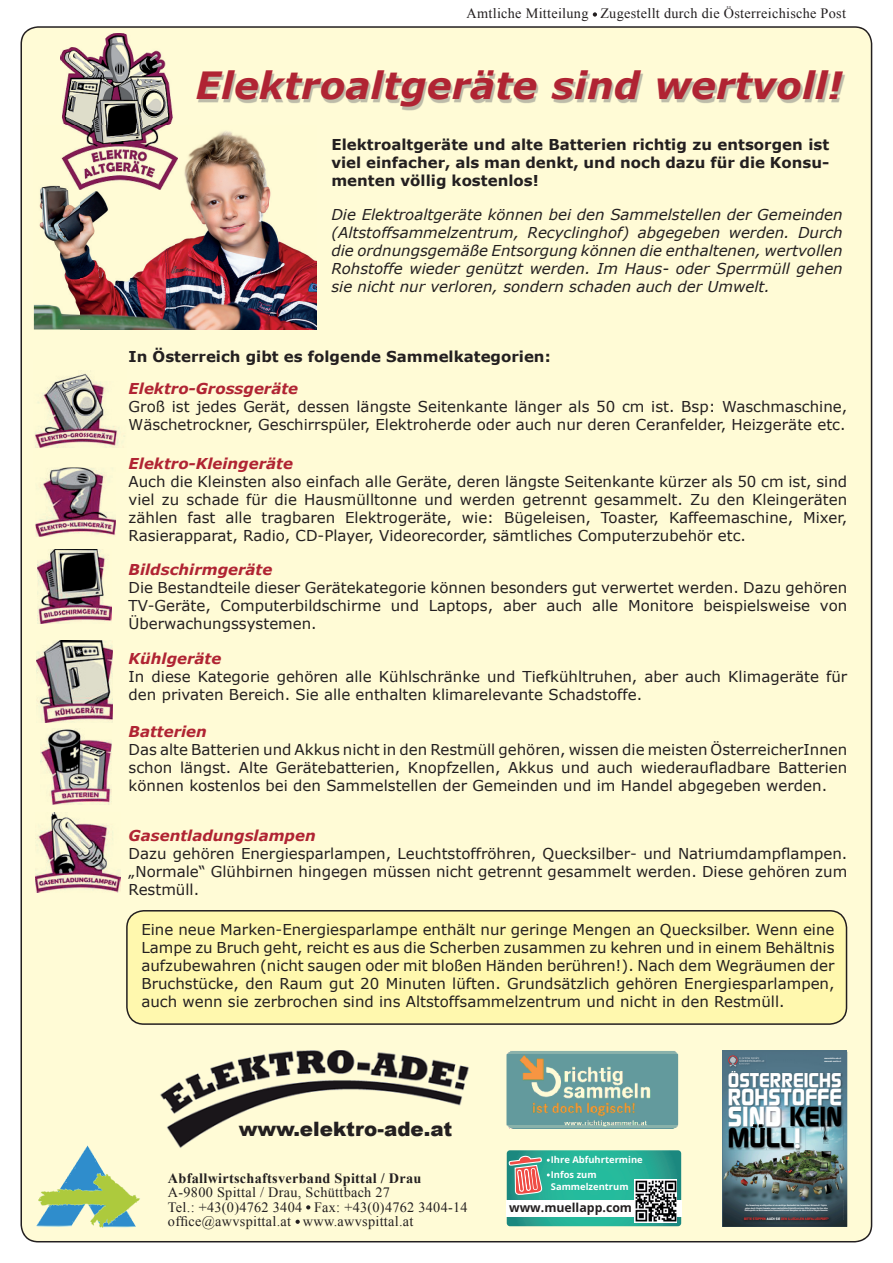
<style>
.page{position:relative;width:893px;height:1263px;background:#fff}
.page>*{position:absolute;margin:0;border:0;box-sizing:border-box;transform-origin:0 0}
.t1{font:italic 700 37.5px "Verdana";color:#b02433}
.t2{font:700 27.45px/21.1px "Continuum";color:#000}
.t3{font:700 23.1px "Continuum";color:#fff}
.t4{font:900 19.8px "Arial";color:#231f20}
.t5{font:700 19.8px "Continuum";color:#fff}
.t6{font:15px/18px "Verdana";color:#231f20;text-align:justify}
.t7{font:italic 15px/18px "Verdana";color:#231f20;text-align:justify}
.t8{font:700 15px/18px "Verdana";color:#231f20;text-align:justify}
.t9{font:italic 700 15px "Verdana";color:#b02433}
.t10{font:14.25px/14.2px "Times New Roman";letter-spacing:.02em;color:#231f20}
.t11{font:700 14.25px "Times New Roman";letter-spacing:.02em;color:#231f20}
.t12{font:700 12.3px "Open Sans";color:#231f20}
.t13{font:700 9.45px/15px "Open Sans";color:#fff}
.t14{font:700 3.45px "Continuum";color:#e6312e}
.t15{font:700 condensed 2.1px/2.5px "Helvetica Neue";letter-spacing:.015em;color:#fff;text-align:center}
.s1{color:#fff}
.s2{font-size:28.05px;color:#fff}
</style>
<div class="page">
<div style="left:21px;top:26px;width:851px;height:1216px;background:#fffbd6"></div>
<div style="left:127px;top:911px;width:719px;height:113px;background:#fff8ae;border-radius:17px"></div>
<div style="left:126px;top:910px;width:721px;height:115px;border:2px solid #231f20;border-radius:17px"></div>
<img style="left:41px;top:729px;width:71px;height:75px">
<img style="left:38px;top:549px;width:73px;height:74px">
<img style="left:34px;top:360px;width:92px;height:112px">
<img style="left:36px;top:467px;width:80px;height:70px">
<img style="left:37px;top:640px;width:76px;height:83px">
<img style="left:36px;top:813px;width:84px;height:79px">
<img style="left:506px;top:1051px;width:172px;height:75px">
<img style="left:508px;top:1126px;width:170px;height:2px">
<img style="left:510px;top:1128px;width:165px;height:1px">
<div style="left:477px;top:1050px;width:18px;height:58px;background:#fffbd6"></div>
<img style="left:34px;top:125px;width:47px;height:204px">
<img style="left:175px;top:125px;width:142px;height:204px">
<img style="left:81px;top:189px;width:94px;height:140px">
<img style="left:198px;top:73px;width:647px;height:38px">
<img style="left:61px;top:33px;width:117px;height:156px">
<svg style="left:36px;top:1145px;width:104px;height:83px"></svg>
<svg style="left:507px;top:1150px;width:174px;height:76px"></svg>
<img style="left:722px;top:1052px;width:125px;height:175px">
<img style="left:742px;top:1215px;width:90px;height:8px">
<svg style="left:843px;top:1200px;width:1px;height:20px"></svg>
<img style="left:728px;top:1072px;width:116px;height:78px">
<img style="left:823px;top:1139px;width:5px;height:3px">
<img style="left:729px;top:1073px;width:112px;height:14px">
<img style="left:729px;top:1106px;width:53px;height:20px">
<img style="left:791px;top:1106px;width:50px;height:20px">
<svg style="left:821px;top:1123px;width:8px;height:16px"></svg>
<img style="left:729px;top:1128px;width:65px;height:20px">
<img style="left:795px;top:1127px;width:7px;height:23px">
<svg style="left:752px;top:1124px;width:13px;height:6px"></svg>
<img style="left:727px;top:1054px;width:39px;height:14px">
<svg style="left:728px;top:1055px;width:36px;height:20px"></svg>
<img style="left:159px;top:1050px;width:310px;height:107px">
<svg style="left:306px;top:1205px;width:4px;height:4px"></svg>
<svg style="left:296px;top:1219px;width:4px;height:5px"></svg>
<svg style="left:593px;top:12px;width:4px;height:5px"></svg>
<p class="t10" style="left:467px;top:6px;width:381px">Amtliche Mitteilung Zugestellt durch die Österreichische Post</p>
<h1 class="t1" style="left:196px;top:59px;width:649px">Elektroaltgeräte sind wertvoll!</h1>
<p class="t8" style="left:331px;top:135px;width:499px">Elektroaltgeräte und alte Batterien richtig zu entsorgen ist viel einfacher, als man denkt, und noch dazu für die Konsu&shy;menten völlig kostenlos!</p>
<p class="t7" style="left:331px;top:206px;width:513px">Die Elektroaltgeräte können bei den Sammelstellen der Gemeinden (Altstoffsammelzentrum, Recyclinghof) abgegeben werden. Durch die ordnungsgemäße Entsorgung können die enthaltenen, wertvollen Rohstoffe wieder genützt werden. Im Haus- oder Sperrmüll gehen sie nicht nur verloren, sondern schaden auch der Umwelt.</p>
<p class="t8" style="left:129px;top:347px;width:424px">In Österreich gibt es folgende Sammelkategorien:</p>
<p class="t9" style="left:129px;top:378px;width:171px">Elektro-Grossgeräte</p>
<p class="t6" style="left:129px;top:398px;width:720px">Groß ist jedes Gerät, dessen längste Seitenkante länger als 50 cm ist. Bsp: Waschmaschine,<br>Wäschetrockner, Geschirrspüler, Elektroherde oder auch nur deren Ceranfelder, Heizgeräte etc.</p>
<p class="t9" style="left:129px;top:452px;width:166px">Elektro-Kleingeräte</p>
<p class="t6" style="left:129px;top:472px;width:720px">Auch die Kleinsten also einfach alle Geräte, deren längste Seitenkante kürzer als 50 cm ist, sind viel zu schade für die Hausmülltonne und werden getrennt gesammelt. Zu den Kleingeräten zählen fast alle tragbaren Elektrogeräte, wie: Bügeleisen, Toaster, Kaffeemaschine, Mixer, Rasierapparat, Radio, CD-Player, Videorecorder, sämtliches Computerzubehör etc.</p>
<p class="t9" style="left:129px;top:559px;width:145px">Bildschirmgeräte</p>
<p class="t6" style="left:129px;top:578px;width:720px">Die Bestandteile dieser Gerätekategorie können besonders gut verwertet werden. Dazu gehören TV-Geräte, Computerbildschirme und Laptops, aber auch alle Monitore beispielsweise von Überwachungssystemen.</p>
<p class="t9" style="left:129px;top:648px;width:94px">Kühlgeräte</p>
<p class="t6" style="left:129px;top:668px;width:720px">In diese Kategorie gehören alle Kühlschränke und Tiefkühltruhen, aber auch Klimageräte für den privaten Bereich. Sie alle enthalten klimarelevante Schadstoffe.</p>
<p class="t9" style="left:129px;top:720px;width:80px">Batterien</p>
<p class="t6" style="left:129px;top:740px;width:720px">Das alte Batterien und Akkus nicht in den Restmüll gehören, wissen die meisten ÖsterreicherInnen schon längst. Alte Gerätebatterien, Knopfzellen, Akkus und auch wiederaufladbare Batterien können kostenlos bei den Sammelstellen der Gemeinden und im Handel abgegeben werden.</p>
<p class="t9" style="left:129px;top:825px;width:189px">Gasentladungslampen</p>
<p class="t6" style="left:129px;top:844px;width:720px">Dazu gehören Energiesparlampen, Leuchtstoffröhren, Quecksilber- und Natriumdampflampen. „Normale“ Glühbirnen hingegen müssen nicht getrennt gesammelt werden. Diese gehören zum Restmüll.</p>
<p class="t6" style="left:141px;top:921px;width:695px">Eine neue Marken-Energiesparlampe enthält nur geringe Mengen an Quecksilber. Wenn eine Lampe zu Bruch geht, reicht es aus die Scherben zusammen zu kehren und in einem Behältnis aufzubewahren (nicht saugen oder mit bloßen Händen berühren!). Nach dem Wegräumen der Bruchstücke, den Raum gut 20 Minuten lüften. Grundsätzlich gehören Energiesparlampen, auch wenn sie zerbrochen sind ins Altstoffsammelzentrum und nicht in den Restmüll.</p>
<h3 class="t4" style="left:239px;top:1114px;width:215px">www.elektro-ade.at</h3>
<p class="t11" style="left:168px;top:1168px;width:255px">Abfallwirtschaftsverband Spittal / Drau</p>
<p class="t10" style="left:168px;top:1185px;width:301px">A-9800 Spittal / Drau, Schüttbach 27<br>Tel.: +43(0)4762 3404 Fax: +43(0)4762 3404-14 office@awvspittal.at www.awvspittal.at</p>
<p class="t13" style="left:551px;top:1152px;width:93px">Ihre Abfuhrtermine<br>Infos zum</p>
<p class="t13" style="left:551px;top:1178px;width:79px">Sammelzentrum</p>
<p class="t12" style="left:509px;top:1199px;width:124px">www.muellapp.com</p>
<p class="t15" style="left:824px;top:1057px;width:18px;text-align:left">www.elektro-ade.at www.eak-austria.at</p>
<h3 class="t5" style="left:728px;top:1066px;width:115px">OSTERREICHS</h3>
<h3 class="t3" style="left:728px;top:1081px;width:116px">ROHSTOFFE</h3>
<h2 class="t2" style="left:728px;top:1105px;width:116px"><span class="s1">SIND</span> KEIN<br>MULL<span class="s2">!</span></h2>
<p class="t15" style="left:745px;top:1204px;width:85px">Die Verwertung von Altgeräten ist ein wichtiger Bestandteil der heimischen Wirtschaft. Täglich gehen durch illegale Sammler unsere wertvollsten Rohstoffe verloren. Bitte bringen Sie Ihre alten<br>Elektrogeräte zu den kommunalen Sammelstellen und übergeben sie diese nicht an illegale Sammler.</p>
<p class="t14" style="left:744px;top:1216px;width:86px">BITTE STOPPEN <span class="s1">AUCH SIE</span> DEN ILLEGALEN ABFALLEXPORT!</p>
</div>
